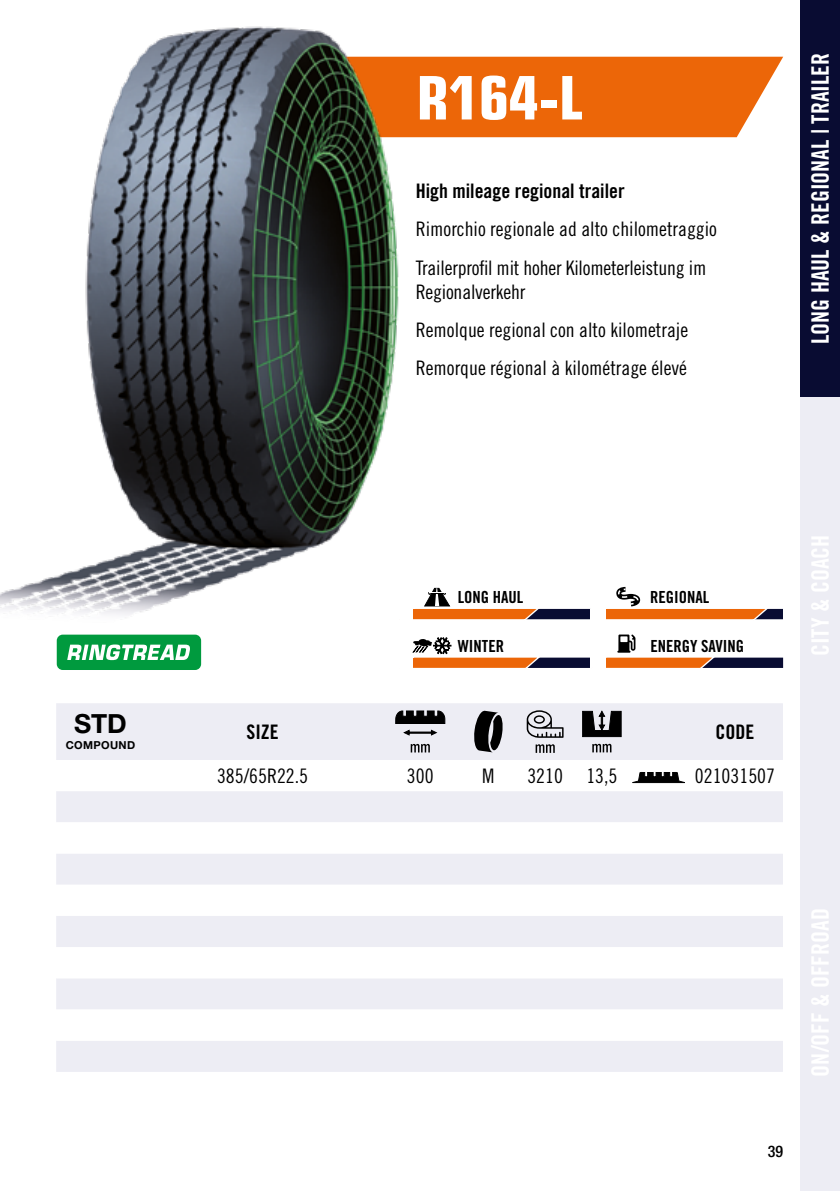
<style>
.page{position:relative;width:840px;height:1191px;background:#fff}
.page>*{position:absolute;margin:0;border:0;box-sizing:border-box;transform-origin:0 0}
.t1{font:700 condensed 60px "Eurostile LT Std";color:#fff}
.t2{font:700 26.4px "Helvetica Neue LT Std";color:#000}
.t3{font:24px "Trade Gothic LT Std Bd Cn 20";color:#fff}
.t4{font:20px/38.2px "Trade Gothic LT Std Cn 18";color:#000}
.t5{font:20px "Trade Gothic LT Std Bd Cn 20";color:#000}
.t6{font:16.6px "Trade Gothic LT Std Bd Cn 20";color:#000}
.t7{font:500 condensed 16px "Helvetica Neue LT Std";color:#000}
.t8{font:700 11px "Helvetica Neue LT Std";letter-spacing:.03em;color:#000}
</style>
<div class="page">
<div style="left:799px;top:397px;width:40px;height:397px;background:#ededf4"></div>
<div style="left:799px;top:794px;width:40px;height:397px;background:#ededf4"></div>
<div style="left:799px;top:0;width:40px;height:397px;background:#090c32"></div>
<div style="left:404px;top:57px;width:378px;height:80px;background:#ec6608"></div>
<img style="left:0;top:26px;width:404px;height:625px">
<div style="left:56px;top:703px;width:726px;height:368px;background:#ededf4"></div>
<svg style="left:56px;top:760px;width:726px;height:280px"></svg>
<svg style="left:395px;top:710px;width:50px;height:25px"></svg>
<svg style="left:410px;top:744px;width:19px;height:8px"></svg>
<svg style="left:473px;top:710px;width:30px;height:42px"></svg>
<svg style="left:535px;top:744px;width:19px;height:9px"></svg>
<svg style="left:526px;top:710px;width:37px;height:28px"></svg>
<svg style="left:581px;top:710px;width:40px;height:27px"></svg>
<svg style="left:592px;top:744px;width:19px;height:8px"></svg>
<svg style="left:631px;top:772px;width:56px;height:11px"></svg>
<div style="left:57px;top:634px;width:144px;height:36px;background:#009a3e;border-radius:6px"></div>
<svg style="left:67px;top:644px;width:123px;height:16px"></svg>
<svg style="left:394px;top:634px;width:388px;height:34px"></svg>
<svg style="left:394px;top:587px;width:388px;height:35px"></svg>
<h1 class="t1" style="left:416px;top:62px;width:168px">R164-L</h1>
<p class="t5" style="left:415px;top:179px;width:210px">High mileage regional trailer</p>
<p class="t4" style="left:415px;top:210px;width:303px">Rimorchio regionale ad alto chilometraggio<br>Trailerprofil mit hoher Kilometerleistung im</p>
<p class="t4" style="left:415px;top:272px;width:274px">Regionalverkehr<br>Remolque regional con alto kilometraje<br>Remorque régional à kilométrage élevé</p>
<p class="t3" style="left:805px;top:344px;width:292px;rotate:-90deg">LONG HAUL &amp; REGIONAL | TRAILER</p>
<h2 class="t2" style="left:74px;top:707px;width:54px">STD</h2>
<p class="t8" style="left:66px;top:738px;width:71px">COMPOUND</p>
<p class="t6" style="left:457px;top:587px;width:67px">LONG HAUL</p>
<p class="t6" style="left:649px;top:587px;width:61px">REGIONAL</p>
<p class="t6" style="left:457px;top:636px;width:48px">WINTER</p>
<p class="t6" style="left:650px;top:636px;width:95px">ENERGY SAVING</p>
<p class="t5" style="left:246px;top:719px;width:34px">SIZE</p>
<p class="t5" style="left:715px;top:719px;width:40px">CODE</p>
<p class="t4" style="left:217px;top:756px;width:93px">385/65R22.5</p>
<p class="t4" style="left:406px;top:756px;width:28px">300</p>
<p class="t4" style="left:482px;top:756px;width:14px">M</p>
<p class="t4" style="left:527px;top:756px;width:92px">3210 13,5</p>
<p class="t4" style="left:694px;top:756px;width:81px">021031507</p>
<p class="t7" style="left:767px;top:1141px;width:17px">39</p>
</div>
